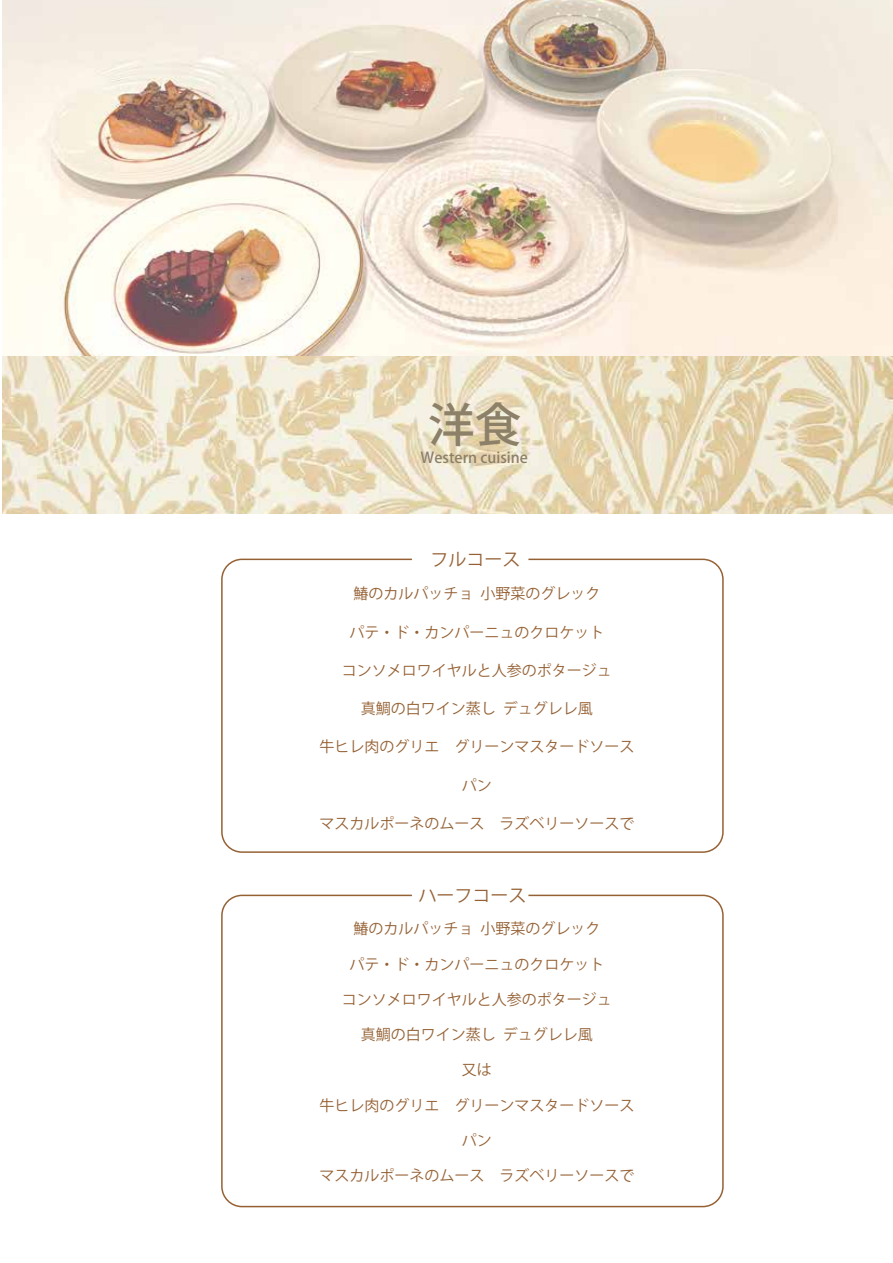
<style>
.page{position:relative;width:893px;height:1263px;background:#fff}
.page>*{position:absolute;margin:0;border:0;box-sizing:border-box;transform-origin:0 0}
.t1{font:500 46.5px "Koz Go Pr 6 N";color:#8c8068}
.t2{font:18px "Koz Go Pr 6 N";color:#956134}
.t3{font:15px "Koz Go Pr 6 N";color:#956134}
.t4{font:500 15px "Koz Go Pr 6 N";color:#8c8068}
</style>
<div class="page">
<div style="left:221px;top:895px;width:503px;height:312px;border:2px solid #956134;border-radius:20px"></div>
<div style="left:221px;top:559px;width:503px;height:294px;border:2px solid #956134;border-radius:20px"></div>
<img style="left:2px;top:0;width:891px;height:513px">
<h1 class="t1" style="left:428px;top:398px;width:95px">洋食</h1>
<p class="t4" style="left:421px;top:449px;width:109px">Western cuisine</p>
<p class="t2" style="left:431px;top:549px;width:91px">フルコース</p>
<p class="t3" style="left:353px;top:585px;width:248px">鰆のカルパッチョ 小野菜のグレック</p>
<p class="t3" style="left:349px;top:623px;width:256px">パテ・ド・カンパーニュのクロケット</p>
<p class="t3" style="left:342px;top:662px;width:271px">コンソメロワイヤルと人参のポタージュ</p>
<p class="t3" style="left:361px;top:700px;width:233px">真鯛の白ワイン蒸し デュグレレ風</p>
<p class="t3" style="left:319px;top:738px;width:316px">牛ヒレ肉のグリエ　グリーンマスタードソース</p>
<p class="t3" style="left:462px;top:776px;width:31px">パン</p>
<p class="t3" style="left:319px;top:815px;width:316px">マスカルポーネのムース　ラズベリーソースで</p>
<p class="t2" style="left:418px;top:885px;width:109px">ハーフコース</p>
<p class="t3" style="left:353px;top:920px;width:248px">鰆のカルパッチョ 小野菜のグレック</p>
<p class="t3" style="left:349px;top:955px;width:256px">パテ・ド・カンパーニュのクロケット</p>
<p class="t3" style="left:342px;top:991px;width:271px">コンソメロワイヤルと人参のポタージュ</p>
<p class="t3" style="left:361px;top:1026px;width:233px">真鯛の白ワイン蒸し デュグレレ風</p>
<p class="t3" style="left:462px;top:1061px;width:31px">又は</p>
<p class="t3" style="left:319px;top:1096px;width:316px">牛ヒレ肉のグリエ　グリーンマスタードソース</p>
<p class="t3" style="left:462px;top:1132px;width:31px">パン</p>
<p class="t3" style="left:319px;top:1167px;width:316px">マスカルポーネのムース　ラズベリーソースで</p>
</div>
